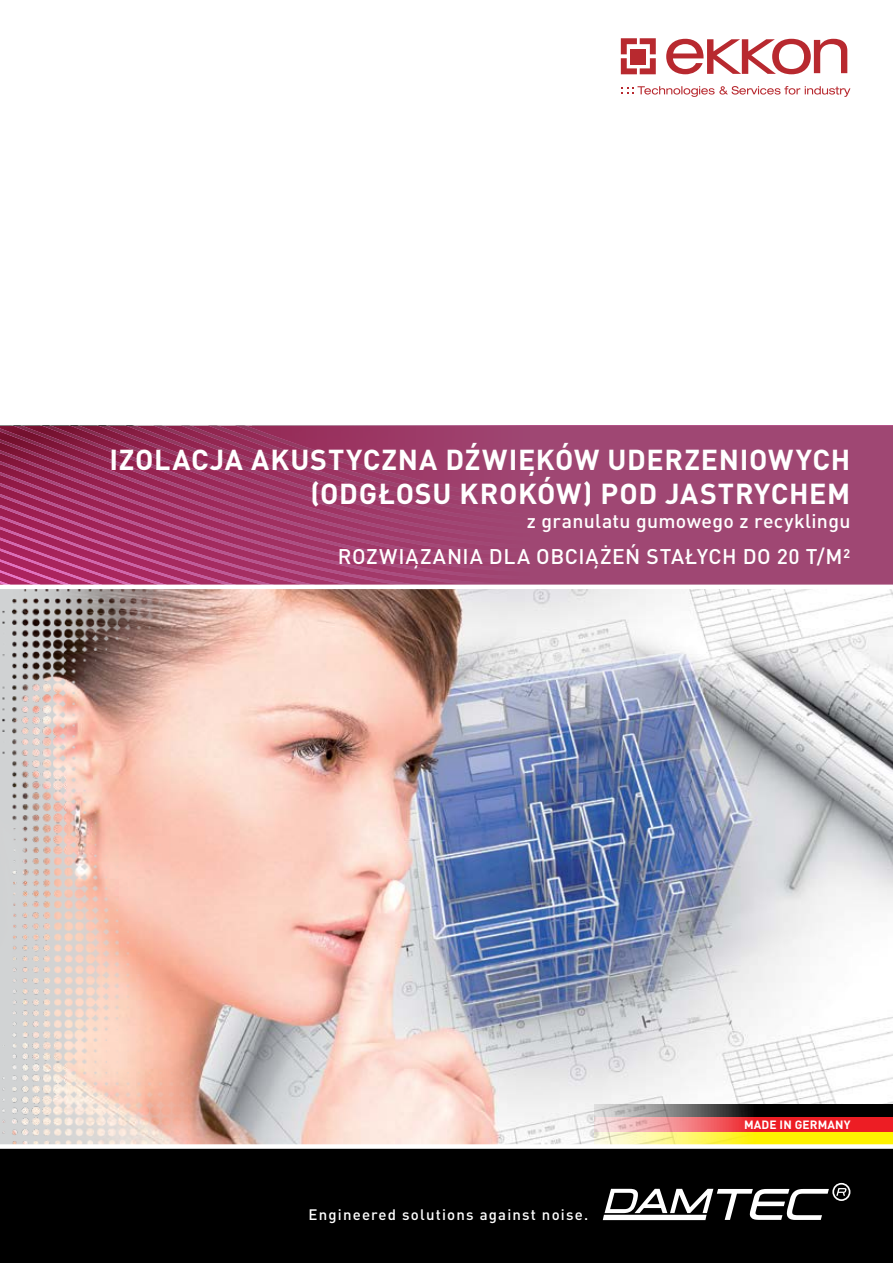
<style>
.page{position:relative;width:893px;height:1263px;background:#fff}
.page>*{position:absolute;margin:0;border:0;box-sizing:border-box;transform-origin:0 0}
.t1{font:700 28.5px/34.2px "DIN Pro";letter-spacing:.025em;color:#fff;text-align:right}
.t2{font:500 21px "DIN Pro";letter-spacing:.03em;color:#fff}
.t3{font:500 19.5px "DIN Pro";letter-spacing:.015em;color:#fff}
.t4{font:500 15px "DIN Pro";letter-spacing:.08em;color:#fff}
.t5{font:700 11.85px "DIN Pro";letter-spacing:.01em;color:#fff}
</style>
<div class="page">
<img style="left:0;top:589px;width:893px;height:555px">
<svg style="left:0;top:426px;width:893px;height:159px;background:#a03e6d"></svg>
<div style="left:0;top:1148px;width:893px;height:115px;background:#000"></div>
<img style="left:0;top:425px;width:893px;height:1px">
<svg style="left:594px;top:1104px;width:299px;height:13px;background:#424242"></svg>
<svg style="left:594px;top:1117px;width:299px;height:15px;background:#ee585d"></svg>
<svg style="left:594px;top:1132px;width:299px;height:12px;background:#fcf344"></svg>
<svg style="left:603px;top:1183px;width:247px;height:37px"></svg>
<div style="left:0;top:1144px;width:893px;height:5px;background:#fff"></div>
<svg style="left:666px;top:39px;width:181px;height:35px"></svg>
<svg style="left:621px;top:38px;width:35px;height:36px"></svg>
<svg style="left:621px;top:86px;width:229px;height:11px"></svg>
<p class="t1" style="left:109px;top:441px;width:742px">IZOLACJA AKUSTYCZNA DŹWIĘKÓW UDERZENIOWYCH (ODGŁOSU KROKÓW) POD JASTRYCHEM</p>
<p class="t3" style="left:527px;top:508px;width:325px">z granulatu gumowego z recyklingu</p>
<p class="t2" style="left:338px;top:542px;width:514px">ROZWIĄZANIA DLA OBCIĄŻEŃ STAŁYCH DO 20 T/M²</p>
<p class="t4" style="left:308px;top:1204px;width:281px">Engineered solutions against noise.</p>
<p class="t5" style="left:744px;top:1117px;width:108px">MADE IN GERMANY</p>
</div>
